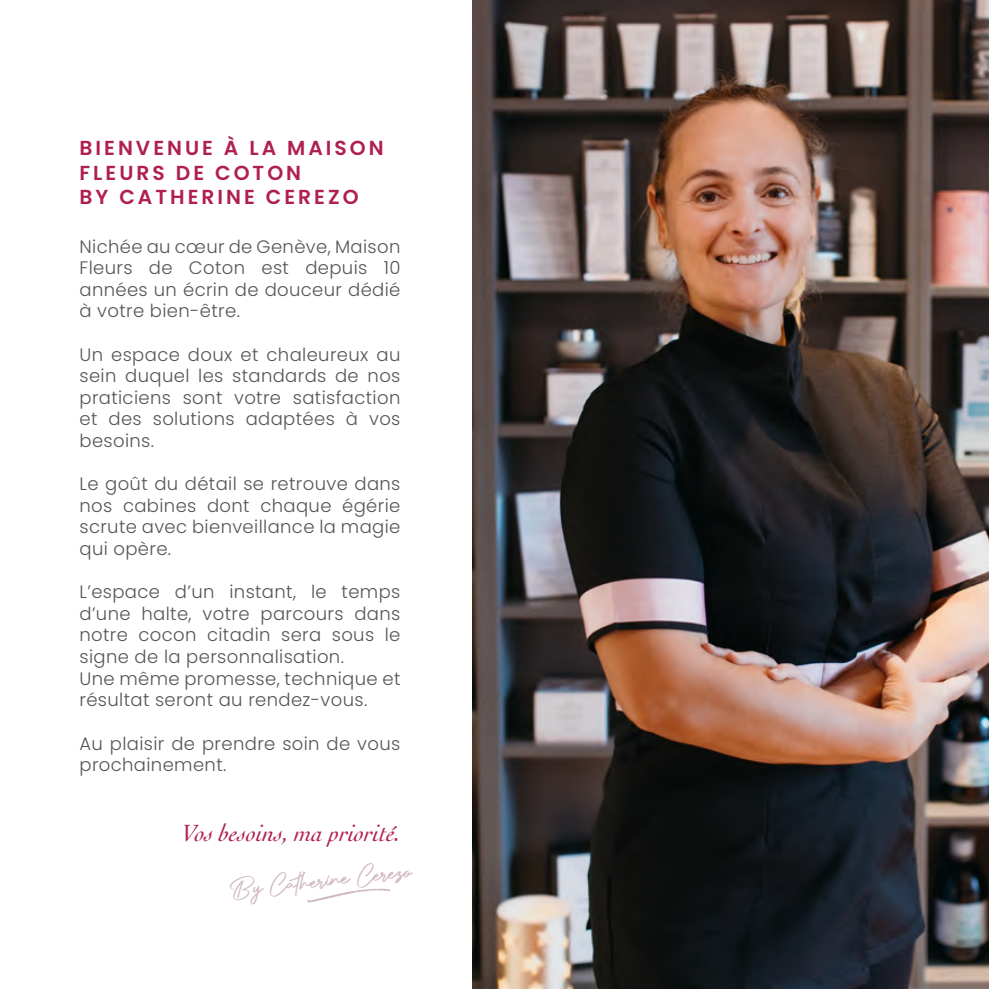
<style>
.page{position:relative;width:989px;height:989px;background:#fff}
.page>*{position:absolute;margin:0;border:0;box-sizing:border-box;transform-origin:0 0}
.t1{font:30.6px "Authentic Signature";color:#d1b7c5}
.t2{font:italic 24.75px "Cochin";color:#b0204f}
.t3{font:600 20.25px/24.3px "Poppins";letter-spacing:.15em;color:#b0204f}
.t4{font:300 18px/21.6px "Poppins";letter-spacing:.02em;color:#575556;text-align:justify}
</style>
<div class="page">
<img style="left:472px;top:0;width:517px;height:989px">
<svg style="left:307px;top:888px;width:83px;height:14px"></svg>
<p class="t3" style="left:79px;top:136px;width:306px">BIENVENUE À LA MAISON<br>FLEURS DE COTON<br>BY CATHERINE CEREZO</p>
<p class="t4" style="left:79px;top:235px;width:322px">Nichée au cœur de Genève, Maison Fleurs de Coton est depuis 10 années un écrin de douceur dédié à votre bien-être.</p>
<p class="t4" style="left:79px;top:343px;width:322px">Un espace doux et chaleureux au sein duquel les standards de nos praticiens sont votre satisfaction et des solutions adaptées à vos besoins.</p>
<p class="t4" style="left:79px;top:473px;width:322px">Le goût du détail se retrouve dans nos cabines dont chaque égérie scrute avec bienveillance la magie qui opère.</p>
<p class="t4" style="left:79px;top:581px;width:322px;text-align:left">L’espace d’un instant, le temps d’une halte, votre parcours dans notre cocon citadin sera sous le signe de la personnalisation.<br>Une même promesse, technique et résultat seront au rendez-vous.</p>
<p class="t4" style="left:79px;top:732px;width:322px">Au plaisir de prendre soin de vous prochainement.</p>
<h2 class="t2" style="left:182px;top:818px;width:220px">Vos besoins, ma priorité.</h2>
<h1 class="t1" style="left:231px;top:872px;width:181px;rotate:-6deg">By Catherine Cerezo</h1>
</div>
